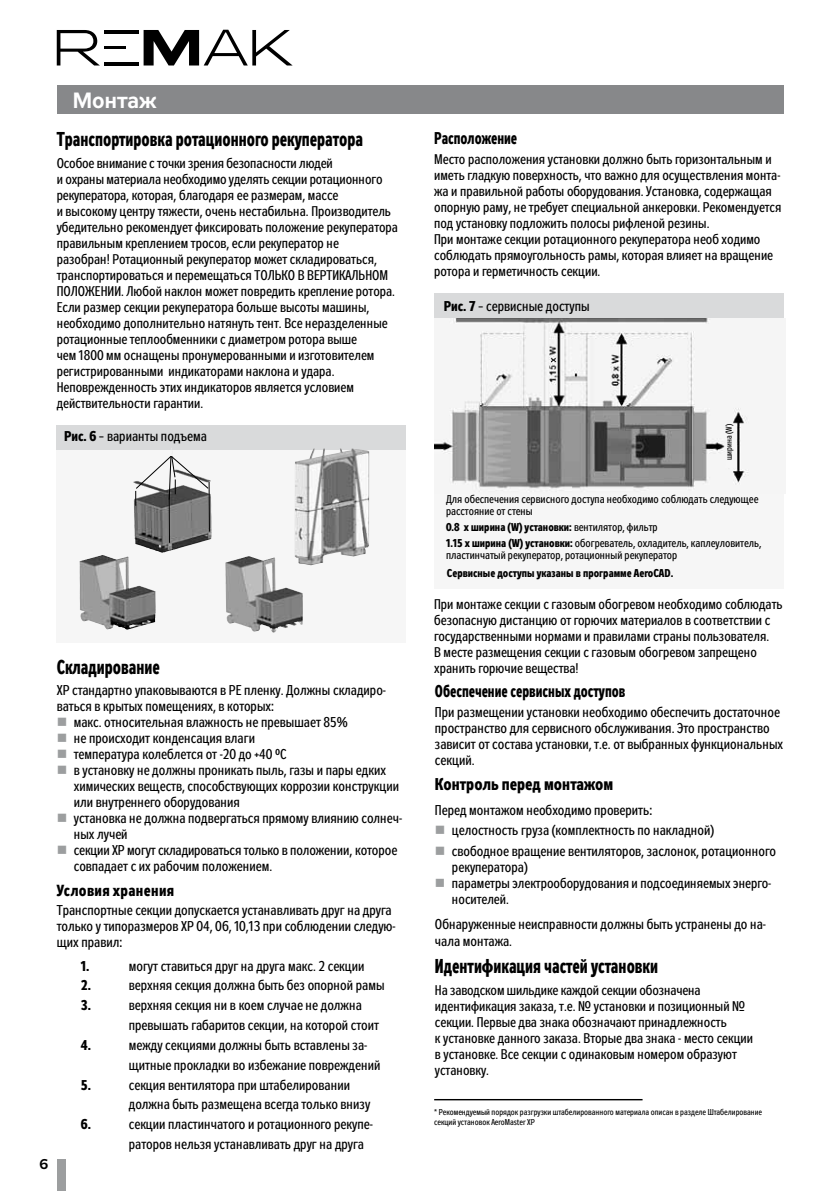
<style>
.page{position:relative;width:840px;height:1191px;background:#fff}
.page>*{position:absolute;margin:0;border:0;box-sizing:border-box;transform-origin:0 0}
.t1{font:700 22px "Zeppelin 31";color:#fff}
.t2{font:700 condensed 20px "Zeppelin";color:#000;scale:.85 1}
.t3{font:700 condensed 17px "Zeppelin";color:#000;scale:.85 1}
.t4{font:700 condensed 17px "Zeppelin";color:#000}
.t5{font:700 condensed 16px "Zeppelin";letter-spacing:.02em;color:#000}
.t6{font:condensed 14.2px/16px "Zeppelin";color:#000}
.t7{font:700 condensed 14.2px "Zeppelin";color:#000}
.t8{font:condensed 14px/16px "Zeppelin";color:#000}
.t9{font:700 14px "Zeppelin 31";color:#000}
.t10{font:condensed 11.4px/12px "Zeppelin";color:#000}
.t11{font:700 condensed 11.4px "Zeppelin";color:#000}
.t12{font:condensed 8.4px/10.2px "Zeppelin";color:#000}
.s1{font-weight:700}
</style>
<div class="page">
<div style="left:57px;top:1159px;width:8px;height:32px;background:#9c9e9f"></div>
<div style="left:57px;top:85px;width:725px;height:28px;background:#87888a"></div>
<hr style="left:104px;top:30px;width:35px;height:3px;background:#000">
<hr style="left:104px;top:62px;width:35px;height:3px;background:#000">
<hr style="left:104px;top:46px;width:22px;height:3px;background:#000">
<svg style="left:57px;top:30px;width:42px;height:35px"></svg>
<svg style="left:143px;top:30px;width:149px;height:35px"></svg>
<div style="left:434px;top:310px;width:348px;height:278px;background:#f6f6f6"></div>
<div style="left:434px;top:293px;width:348px;height:25px;background:#d9dadb"></div>
<img style="left:434px;top:318px;width:314px;height:171px">
<div style="left:724px;top:424px;width:11px;height:44px;background:#f6f6f6"></div>
<hr style="left:434px;top:1099px;width:208px;height:1px;background:#000">
<div style="left:57px;top:438px;width:348px;height:205px;background:#f6f6f6"></div>
<div style="left:57px;top:425px;width:348px;height:24px;background:#d9dadb"></div>
<img style="left:168px;top:449px;width:43px;height:33px">
<hr style="left:169px;top:493px;width:1px;height:50px;background:#000">
<hr style="left:209px;top:482px;width:1px;height:49px;background:#000">
<svg style="left:135px;top:455px;width:74px;height:51px"></svg>
<img style="left:225px;top:556px;width:50px;height:76px">
<img style="left:79px;top:555px;width:76px;height:74px">
<img style="left:295px;top:448px;width:74px;height:117px">
<h1 class="t1" style="left:73px;top:88px;width:85px">Монтаж</h1>
<h2 class="t2" style="left:57px;top:128px;width:361px">Транспортировка ротационного рекуператора</h2>
<p class="t8" style="left:57px;top:155px;width:342px">Особое внимание с точки зрения безопасности людей<br>и охраны материала необходимо уделять секции ротационного рекуператора, которая, благодаря ее размерам, массе<br>и высокому центру тяжести, очень нестабильна. Производитель убедительно рекомендует фиксировать положение рекуператора правильным креплением тросов, если рекуператор не<br>разобран! Ротационный рекуператор может складироваться, транспортироваться и перемещаться ТОЛЬКО В ВЕРТИКАЛЬНОМ ПОЛОЖЕНИИ. Любой наклон может повредить крепление ротора.<br>Если размер секции рекуператора больше высоты машины, необходимо дополнительно натянуть тент. Все неразделенные ротационные теплообменники с диаметром ротора выше<br>чем 1800 мм оснащены пронумерованными и изготовителем регистрированными индикаторами наклона и удара.<br>Неповрежденность этих индикаторов является условием действительности гарантии.</p>
<p class="t6" style="left:64px;top:428px;width:144px"><span class="s1">Рис. 6</span> – варианты подъема</p>
<p class="t9" style="left:40px;top:1156px;width:10px">6</p>
<h2 class="t2" style="left:57px;top:655px;width:123px">Складирование</h2>
<p class="t6" style="left:57px;top:682px;width:330px">XP стандартно упаковываются в PE пленку. Должны складиро-</p>
<p class="t6" style="left:57px;top:698px;width:219px">ваться в крытых помещениях, в которых:</p>
<p class="t6" style="left:74px;top:714px;width:275px">макс. относительная влажность не превышает 85%</p>
<p class="t6" style="left:74px;top:730px;width:183px">не происходит конденсация влаги</p>
<p class="t6" style="left:74px;top:746px;width:214px">температура колеблется от -20 до +40 °C</p>
<p class="t6" style="left:74px;top:762px;width:313px">в установку не должны проникать пыль, газы и пары едких</p>
<p class="t6" style="left:74px;top:778px;width:327px">химических веществ, способствующих коррозии конструкции</p>
<p class="t6" style="left:74px;top:794px;width:168px">или внутреннего оборудования</p>
<p class="t6" style="left:74px;top:810px;width:330px">установка не должна подвергаться прямому влиянию солнеч-</p>
<p class="t6" style="left:74px;top:826px;width:55px">ных лучей</p>
<p class="t6" style="left:74px;top:842px;width:325px">секции XP могут складироваться только в положении, которое</p>
<p class="t6" style="left:74px;top:858px;width:200px">совпадает с их рабочим положением.</p>
<p class="t5" style="left:57px;top:881px;width:119px">Условия хранения</p>
<p class="t6" style="left:57px;top:901px;width:340px">Tранспортные секции допускается устанавливать друг на друга только у типоразмеров XP 04, 06, 10,13 при соблюдении следую&shy;щих правил:</p>
<p class="t7" style="left:81px;top:957px;width:10px">1.</p>
<p class="t6" style="left:129px;top:957px;width:237px">могут ставиться друг на друга макс. 2 секции</p>
<p class="t7" style="left:81px;top:977px;width:12px">2.</p>
<p class="t6" style="left:129px;top:977px;width:257px">верхняя секция должна быть без опорной рамы</p>
<p class="t7" style="left:81px;top:997px;width:12px">3.</p>
<p class="t6" style="left:129px;top:995px;width:251px;line-height:19.8px">верхняя секция ни в коем случае не должна превышать габаритов секции, на которой стоит</p>
<p class="t7" style="left:81px;top:1037px;width:12px">4.</p>
<p class="t6" style="left:129px;top:1035px;width:253px;line-height:19.8px">между секциями должны быть вставлены за&shy;щитные прокладки во избежание повреждений</p>
<p class="t7" style="left:81px;top:1076px;width:12px">5.</p>
<p class="t6" style="left:129px;top:1074px;width:243px;line-height:19.8px">секция вентилятора при штабелировании должна быть размещена всегда только внизу</p>
<p class="t7" style="left:81px;top:1116px;width:12px">6.</p>
<p class="t6" style="left:129px;top:1114px;width:245px;line-height:19.8px">секции пластинчатого и ротационного рекупе&shy;раторов нельзя устанавливать друг на друга</p>
<p class="t3" style="left:434px;top:129px;width:99px">Расположение</p>
<p class="t8" style="left:434px;top:151px;width:348px">Место расположения установки должно быть горизонтальным и иметь гладкую поверхность, что важно для осуществления монта&shy;жа и правильной работы оборудования. Установка, содержащая опорную раму, не требует специальной анкеровки. Рекомендуется под установку подложить полосы рифленой резины.<br>При монтаже секции ротационного рекуператора необ ходимо соблюдать прямоугольность рамы, которая влияет на вращение ротора и герметичность секции.</p>
<p class="t6" style="left:443px;top:298px;width:147px"><span class="s1">Рис. 7</span> – сервисные доступы</p>
<p class="t12" style="left:723px;top:460px;width:38px;rotate:-90deg">ширина (W)</p>
<p class="t10" style="left:446px;top:493px;width:314px">Для обеспечения сервисного доступа необходимо соблюдать следующее расстояние от стены</p>
<p class="t10" style="left:446px;top:519px;width:316px;line-height:16px"><span class="s1">0.8 x ширина (W) установки:</span> вентилятор, фильтр<br><span class="s1">1.15 x ширина (W) установки:</span> обогреватель, охладитель, каплеуловитель,</p>
<p class="t10" style="left:446px;top:549px;width:233px">пластинчатый рекуператор, ротационный рекуператор</p>
<p class="t11" style="left:446px;top:567px;width:228px">Сервисные доступы указаны в программе AeroCAD.</p>
<p class="t8" style="left:434px;top:596px;width:350px">При монтаже секции с газовым обогревом необходимо соблюдать безопасную дистанцию от горючих материалов в соответствии с государственными нормами и правилами страны пользователя.<br>В месте размещения секции с газовым обогревом запрещено хранить горючие вещества!</p>
<p class="t3" style="left:434px;top:681px;width:225px">Обеспечение сервисных доступов</p>
<p class="t6" style="left:434px;top:704px;width:349px">При размещении установки необходимо обеспечить достаточное пространство для сервисного обслуживания. Это пространство зависит от состава установки, т.е. от выбранных функциональных секций.</p>
<p class="t4" style="left:434px;top:774px;width:180px">Контроль перед монтажом</p>
<p class="t6" style="left:451px;top:800px;width:325px;line-height:20.4px;text-indent:-17px">Перед монтажом необходимо проверить:<br>целостность груза (комплектность по накладной)<br>свободное вращение вентиляторов, заслонок, ротационного</p>
<p class="t6" style="left:451px;top:859px;width:77px">рекуператора)</p>
<p class="t8" style="left:451px;top:875px;width:321px">параметры электрооборудования и подсоединяемых энерго&shy;носителей.</p>
<p class="t6" style="left:434px;top:915px;width:332px;line-height:17px">Обнаруженные неисправности должны быть устранены до на&shy;чала монтажа.</p>
<h2 class="t2" style="left:434px;top:955px;width:264px">Идентификация частей установки</h2>
<p class="t8" style="left:434px;top:982px;width:319px">На заводском шильдике каждой секции обозначена идентификация заказа, т.е. № установки и позиционный № секции. Первые два знака обозначают принадлежность<br>к установке данного заказа. Вторые два знака - место секции в установке. Все секции с одинаковым номером образуют установку.</p>
<p class="t12" style="left:434px;top:1107px;width:329px">* Рекомендуемый порядок разгрузки штабелированного материала описан в разделе Штабелирование секций установок AeroMaster XP</p>
</div>
